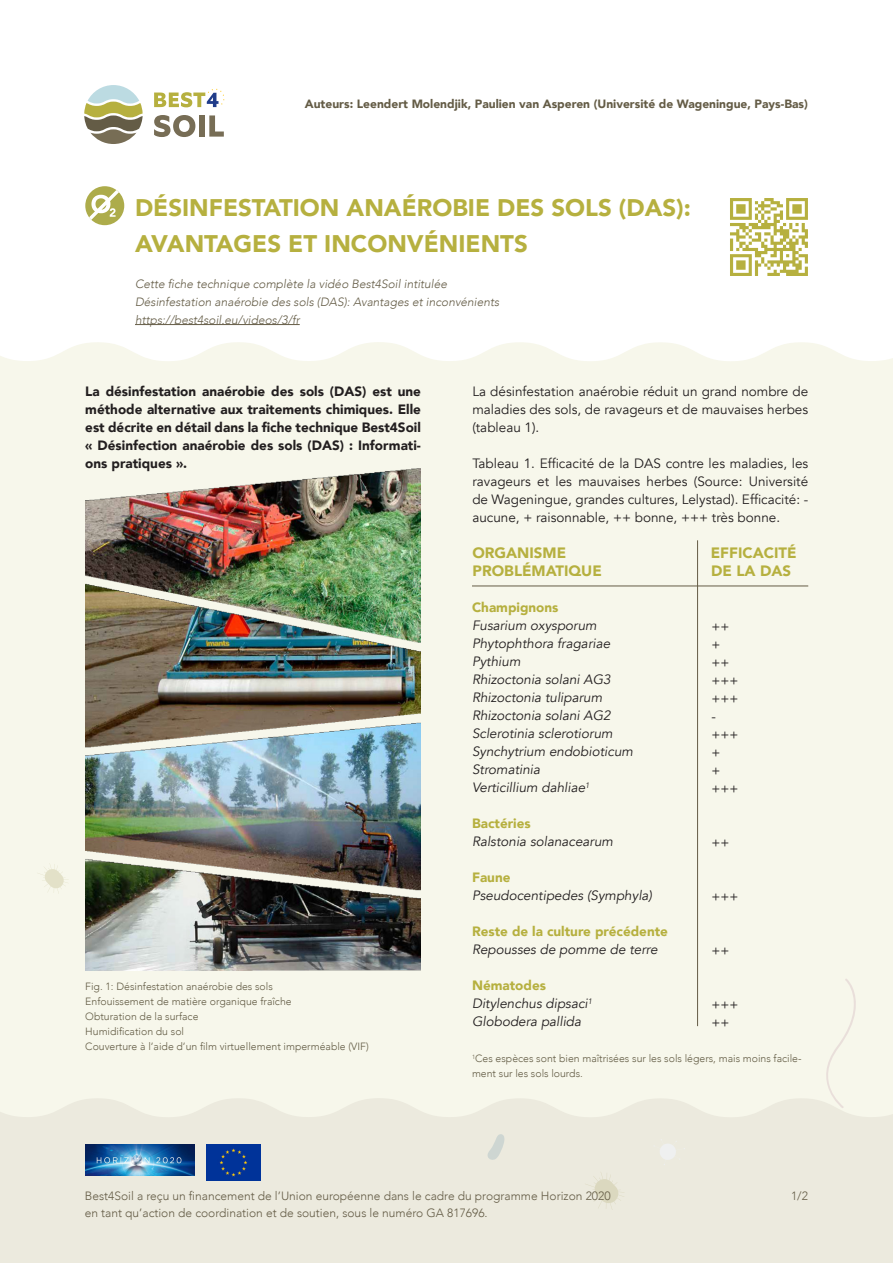
<style>
.page{position:relative;width:893px;height:1263px;background:#fff}
.page>*{position:absolute;margin:0;border:0;box-sizing:border-box;transform-origin:0 0}
.t1{font:900 24px "Avenir";color:#b6b03f}
.t2{font:900 15px "Avenir";color:#b6b03f}
.t3{font:13.5px/18px "Avenir";color:#231f20;text-align:justify}
.t4{font:italic 13.5px "Avenir";color:#231f20}
.t5{font:900 13.5px/18px "Avenir";color:#231f20;text-align:justify}
.t6{font:900 13.5px "Avenir";color:#b6b03f}
.t7{font:300 12px "Avenir";color:#645c46}
.t8{font:italic 300 12px "Avenir";color:#645c46}
.t9{font:900 12px "Avenir";color:#645c46}
.t10{font:300 10.5px/15px "Avenir";color:#635c45}
</style>
<div class="page">
<div style="left:0;top:342px;width:893px;height:756px;background:#f7f7eb"></div>
<div style="left:0;top:1098px;width:893px;height:165px;background:#eceade"></div>
<svg style="left:585px;top:1172px;width:40px;height:38px;background:#e6e4d4"></svg>
<div style="left:810px;top:978px;width:54px;height:130px;background:#f7f7eb"></div>
<svg style="left:653px;top:1139px;width:32px;height:26px"></svg>
<svg style="left:487px;top:1134px;width:19px;height:27px"></svg>
<svg style="left:37px;top:863px;width:32px;height:31px"></svg>
<img style="left:85px;top:1144px;width:109px;height:31px">
<img style="left:207px;top:1144px;width:53px;height:36px">
<hr style="left:135px;top:324px;width:165px;height:1px;background:#645c46">
<svg style="left:84px;top:85px;width:59px;height:59px"></svg>
<svg style="left:154px;top:115px;width:41px;height:22px"></svg>
<div style="left:199px;top:115px;width:6px;height:22px;background:#776d55"></div>
<svg style="left:209px;top:115px;width:15px;height:22px"></svg>
<svg style="left:154px;top:89px;width:70px;height:18px"></svg>
<hr style="left:472px;top:586px;width:336px;height:1px;background:#645c46">
<hr style="left:697px;top:540px;width:1px;height:486px;background:#645c46">
<svg style="left:85px;top:186px;width:39px;height:39px"></svg>
<img style="left:85px;top:468px;width:336px;height:503px">
<svg style="left:730px;top:198px;width:78px;height:78px"></svg>
<p class="t9" style="left:305px;top:93px;width:505px">Auteurs: Leendert Molendjik, Paulien van Asperen (Université de Wageningue, Pays-Bas)</p>
<p class="t1" style="left:135px;top:187px;width:557px">DÉSINFESTATION ANAÉROBIE DES SOLS (DAS):</p>
<p class="t1" style="left:135px;top:223px;width:394px">AVANTAGES ET INCONVÉNIENTS</p>
<p class="t8" style="left:135px;top:276px;width:314px">Cette fiche technique complète la vidéo Best4Soil intitulée</p>
<p class="t8" style="left:135px;top:294px;width:366px">Désinfestation anaérobie des sols (DAS): Avantages et inconvénients</p>
<p class="t8" style="left:135px;top:312px;width:166px">https://best4soil.eu/videos/3/fr</p>
<p class="t5" style="left:85px;top:382px;width:337px">La désinfestation anaérobie des sols (DAS) est une méthode alternative aux traitements chimiques. Elle est décrite en détail dans la fiche technique Best4Soil « Désinfection anaérobie des sols (DAS) : Informati&shy;ons pratiques ».</p>
<p class="t10" style="left:85px;top:979px;width:189px">Fig. 1: Désinfestation anaérobie des sols</p>
<p class="t10" style="left:85px;top:994px;width:208px">Enfouissement de matière organique fraîche</p>
<p class="t10" style="left:85px;top:1009px;width:115px">Obturation de la surface</p>
<p class="t10" style="left:85px;top:1024px;width:100px">Humidification du sol</p>
<p class="t10" style="left:85px;top:1039px;width:285px">Couverture à l’aide d’un film virtuellement imperméable (VIF)</p>
<p class="t3" style="left:472px;top:382px;width:337px">La désinfestation anaérobie réduit un grand nombre de maladies des sols, de ravageurs et de mauvaises herbes (tableau 1).</p>
<p class="t3" style="left:472px;top:454px;width:337px">Tableau 1. Efficacité de la DAS contre les maladies, les ravageurs et les mauvaises herbes (Source: Université de Wageningue, grandes cultures, Lelystad). Efficacité: - aucune, + raisonnable, ++ bonne, +++ très bonne.</p>
<p class="t2" style="left:472px;top:540px;width:95px">ORGANISME</p>
<p class="t2" style="left:711px;top:540px;width:87px">EFFICACITÉ</p>
<p class="t2" style="left:473px;top:558px;width:131px">PROBLÉMATIQUE</p>
<p class="t2" style="left:711px;top:558px;width:81px">DE LA DAS</p>
<p class="t6" style="left:472px;top:596px;width:88px">Champignons</p>
<p class="t4" style="left:472px;top:617px;width:126px">Fusarium oxysporum</p>
<p class="t4" style="left:472px;top:635px;width:140px">Phytophthora fragariae</p>
<p class="t4" style="left:472px;top:653px;width:50px">Pythium</p>
<p class="t4" style="left:472px;top:671px;width:140px">Rhizoctonia solani AG3</p>
<p class="t4" style="left:472px;top:689px;width:132px">Rhizoctonia tuliparum</p>
<p class="t4" style="left:472px;top:707px;width:140px">Rhizoctonia solani AG2</p>
<p class="t4" style="left:472px;top:725px;width:142px">Sclerotinia sclerotiorum</p>
<p class="t4" style="left:472px;top:743px;width:163px">Synchytrium endobioticum</p>
<p class="t4" style="left:472px;top:761px;width:70px">Stromatinia</p>
<p class="t4" style="left:472px;top:779px;width:119px">Verticillium dahliae<sup>1</sup></p>
<p class="t6" style="left:472px;top:812px;width:60px">Bactéries</p>
<p class="t4" style="left:472px;top:833px;width:143px">Ralstonia solanacearum</p>
<p class="t6" style="left:472px;top:866px;width:40px">Faune</p>
<p class="t4" style="left:472px;top:887px;width:182px">Pseudocentipedes (Symphyla)</p>
<p class="t6" style="left:472px;top:920px;width:198px">Reste de la culture précédente</p>
<p class="t4" style="left:472px;top:941px;width:187px">Repousses de pomme de terre</p>
<p class="t6" style="left:472px;top:974px;width:75px">Nématodes</p>
<p class="t4" style="left:472px;top:995px;width:122px">Ditylenchus dipsaci<sup>1</sup></p>
<p class="t4" style="left:472px;top:1013px;width:111px">Globodera pallida</p>
<p class="t3" style="left:711px;top:617px;width:19px">++</p>
<p class="t3" style="left:711px;top:635px;width:10px">+</p>
<p class="t3" style="left:711px;top:653px;width:19px">++</p>
<p class="t3" style="left:711px;top:671px;width:28px">+++</p>
<p class="t3" style="left:711px;top:689px;width:28px">+++</p>
<p class="t3" style="left:711px;top:707px;width:6px">-</p>
<p class="t3" style="left:711px;top:725px;width:28px">+++</p>
<p class="t3" style="left:711px;top:743px;width:10px">+</p>
<p class="t3" style="left:711px;top:761px;width:10px">+</p>
<p class="t3" style="left:711px;top:779px;width:28px">+++</p>
<p class="t3" style="left:711px;top:833px;width:19px">++</p>
<p class="t3" style="left:711px;top:887px;width:28px">+++</p>
<p class="t3" style="left:711px;top:941px;width:19px">++</p>
<p class="t3" style="left:711px;top:995px;width:28px">+++</p>
<p class="t3" style="left:711px;top:1013px;width:19px">++</p>
<p class="t10" style="left:472px;top:1051px;width:331px"><sup>1</sup>Ces espèces sont bien maîtrisées sur les sols légers, mais moins facile&shy;ment sur les sols lourds.</p>
<p class="t7" style="left:85px;top:1189px;width:527px">Best4Soil a reçu un financement de l’Union européenne dans le cadre du programme Horizon 2020</p>
<p class="t7" style="left:85px;top:1205px;width:404px">en tant qu’action de coordination et de soutien, sous le numéro GA 817696.</p>
<p class="t7" style="left:791px;top:1189px;width:18px">1/2</p>
</div>
